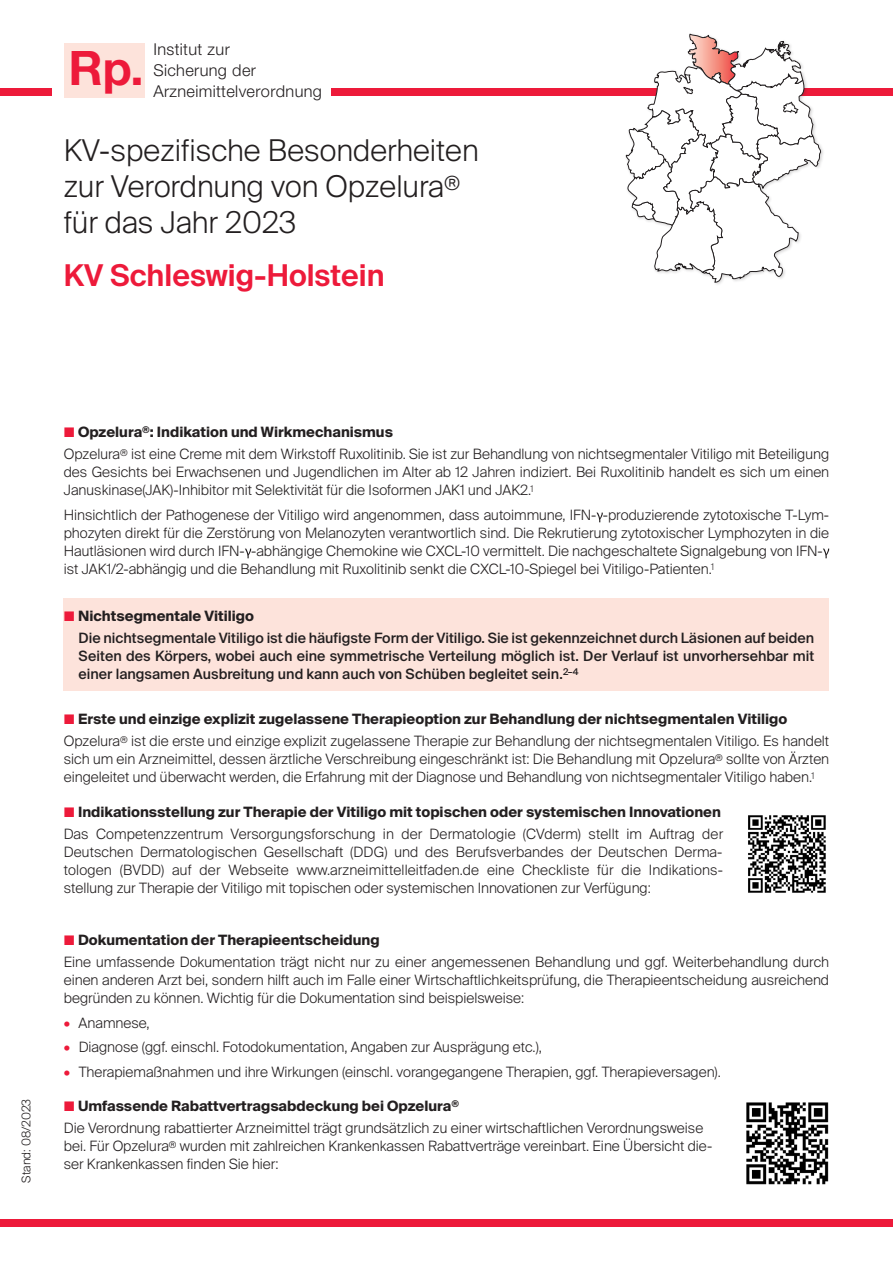
<style>
.page{position:relative;width:893px;height:1263px;background:#fff}
.page>*{position:absolute;margin:0;border:0;box-sizing:border-box;transform-origin:0 0}
.t1{font:700 47.55px "Helvetica Neue";color:#ed1a3a}
.t2{font:300 30px/36px "Suisse Intl";color:#231f20}
.KV_blau{font:600 30px "Suisse Intl";color:#ed1a3a}
.t3{font:300 16.35px/20.9px "Helvetica Neue";letter-spacing:.02em;color:#231f20}
.t4{font:300 14.25px/18px "Suisse Intl";color:#231f20}
.t5{font:500 14.25px/22.2px "Suisse Intl";color:#231f20}
.t6{font:300 12px "Suisse Intl";color:#231f20}
.s1{font-weight:400;font-size:17.7px;color:#ed1a3a}
.s2{font-weight:700}
.s3{color:#ed1a3a}
</style>
<div class="page">
<div style="left:64px;top:598px;width:765px;height:93px;background:#fde3db"></div>
<svg style="left:596px;top:513px;width:7px;height:9px"></svg>
<svg style="left:245px;top:549px;width:6px;height:9px"></svg>
<svg style="left:823px;top:549px;width:6px;height:9px"></svg>
<div style="left:64px;top:43px;width:80px;height:54px;background:#fde3db"></div>
<div style="left:0;top:88px;width:51px;height:8px;background:#ed1a3a"></div>
<div style="left:332px;top:88px;width:561px;height:8px;background:#ed1a3a"></div>
<img style="left:748px;top:815px;width:78px;height:78px">
<img style="left:746px;top:1102px;width:83px;height:83px">
<div style="left:0;top:1219px;width:893px;height:8px;background:#ed1a3a"></div>
<div style="left:624px;top:32px;width:201px;height:254px;background:#fff"></div>
<svg style="left:625px;top:34px;width:197px;height:249px"></svg>
<p class="t1" style="left:68px;top:38px;width:77px">Rp.</p>
<p class="t3" style="left:153px;top:38px;width:170px">Institut zur<br>Sicherung der<br>Arzneimittelverordnung</p>
<p class="t2" style="left:64px;top:133px;width:416px">KV-spezifische Besonderheiten zur Verordnung von Opzelura<sup>® </sup>für das Jahr 2023</p>
<p class="KV_blau" style="left:64px;top:257px;width:322px">KV Schleswig-Holstein</p>
<p class="t6" style="left:19px;top:1182px;width:85px;rotate:-90deg">Stand: 08/2023</p>
<p class="t4" style="left:64px;top:421px;width:767px;line-height:22.2px"><span class="s1">■</span> <span class="s2">Opzelura</span><sup>®</sup><span class="s2">: Indikation und Wirkmechanismus<br></span>Opzelura<sup>®</sup> ist eine Creme mit dem Wirkstoff Ruxolitinib. Sie ist zur Behandlung von nichtsegmentaler Vitiligo mit Beteiligung</p>
<p class="t4" style="left:64px;top:463px;width:767px">des Gesichts bei Erwachsenen und Jugendlichen im Alter ab 12 Jahren indiziert. Bei Ruxolitinib handelt es sich um einen<br>Januskinase(JAK)-Inhibitor mit Selektivität für die Isoformen JAK1 und JAK2.<sup>1</sup></p>
<p class="t4" style="left:64px;top:505px;width:767px">Hinsichtlich der Pathogenese der Vitiligo wird angenommen, dass autoimmune, IFN- -produzierende zytotoxische T-Lym&shy;phozyten direkt für die Zerstörung von Melanozyten verantwortlich sind. Die Rekrutierung zytotoxischer Lymphozyten in die Hautläsionen wird durch IFN- -abhängige Chemokine wie CXCL-10 vermittelt. Die nachgeschaltete Signalgebung von IFN&shy;ist JAK1/2-abhängig und die Behandlung mit Ruxolitinib senkt die CXCL-10-Spiegel bei Vitiligo-Patienten.<sup>1</sup></p>
<p class="t5" style="left:79px;top:604px;width:737px;text-indent:-15px"><span class="s1">■</span> <span class="s2">Nichtsegmentale Vitiligo<br></span>Die nichtsegmentale Vitiligo ist die häufigste Form der Vitiligo. Sie ist gekennzeichnet durch Läsionen auf beiden</p>
<p class="t5" style="left:79px;top:647px;width:737px;line-height:18px">Seiten des Körpers, wobei auch eine symmetrische Verteilung möglich ist. Der Verlauf ist unvorhersehbar mit einer langsamen Ausbreitung und kann auch von Schüben begleitet sein.<sup>2–4</sup></p>
<p class="t4" style="left:64px;top:708px;width:767px;line-height:22.2px"><span class="s1">■</span> <span class="s2">Erste und einzige explizit zugelassene Therapieoption zur Behandlung der nichtsegmentalen Vitiligo<br></span>Opzelura<sup>®</sup> ist die erste und einzige explizit zugelassene Therapie zur Behandlung der nichtsegmentalen Vitiligo. Es handelt</p>
<p class="t4" style="left:64px;top:750px;width:767px">sich um ein Arzneimittel, dessen ärztliche Verschreibung eingeschränkt ist: Die Behandlung mit Opzelura<sup>®</sup> sollte von Ärzten eingeleitet und überwacht werden, die Erfahrung mit der Diagnose und Behandlung von nichtsegmentaler Vitiligo haben.<sup>1</sup></p>
<p class="t4" style="left:64px;top:800px;width:661px;line-height:22.2px"><span class="s1">■</span> <span class="s2">Indikationsstellung zur Therapie der Vitiligo mit topischen oder systemischen Innovationen<br></span>Das Competenzzentrum Versorgungsforschung in der Dermatologie (CVderm) stellt im Auftrag der</p>
<p class="t4" style="left:64px;top:843px;width:661px;text-align:justify">Deutschen Dermatologischen Gesellschaft (DDG) und des Berufsverbandes der Deutschen Derma&shy;tologen (BVDD) auf der Webseite www.arzneimittelleitfaden.de eine Checkliste für die Indikations&shy;stellung zur Therapie der Vitiligo mit topischen oder systemischen Innovationen zur Verfügung:</p>
<p class="t4" style="left:64px;top:929px;width:767px;line-height:22.2px"><span class="s1">■</span> <span class="s2">Dokumentation der Therapieentscheidung<br></span>Eine umfassende Dokumentation trägt nicht nur zu einer angemessenen Behandlung und ggf. Weiterbehandlung durch</p>
<p class="t4" style="left:64px;top:971px;width:767px">einen anderen Arzt bei, sondern hilft auch im Falle einer Wirtschaftlichkeitsprüfung, die Therapieentscheidung ausreichend begründen zu können. Wichtig für die Dokumentation sind beispielsweise:</p>
<p class="t4" style="left:64px;top:1014px;width:87px"><span class="s3">•</span> Anamnese,</p>
<p class="t4" style="left:64px;top:1038px;width:480px"><span class="s3">•</span> Diagnose (ggf. einschl. Fotodokumentation, Angaben zur Ausprägung etc.),</p>
<p class="t4" style="left:64px;top:1063px;width:659px"><span class="s3">•</span> Therapiemaßnahmen und ihre Wirkungen (einschl. vorangegangene Therapien, ggf. Therapieversagen).</p>
<p class="t4" style="left:64px;top:1095px;width:641px;line-height:22.2px"><span class="s1">■</span> <span class="s2">Umfassende Rabattvertragsabdeckung bei Opzelura</span><sup>®<br></sup>Die Verordnung rabattierter Arzneimittel trägt grundsätzlich zu einer wirtschaftlichen Verordnungsweise</p>
<p class="t4" style="left:64px;top:1137px;width:650px">bei. Für Opzelura<sup>®</sup> wurden mit zahlreichen Krankenkassen Rabattverträge vereinbart. Eine Übersicht die&shy;ser Krankenkassen finden Sie hier:</p>
</div>
